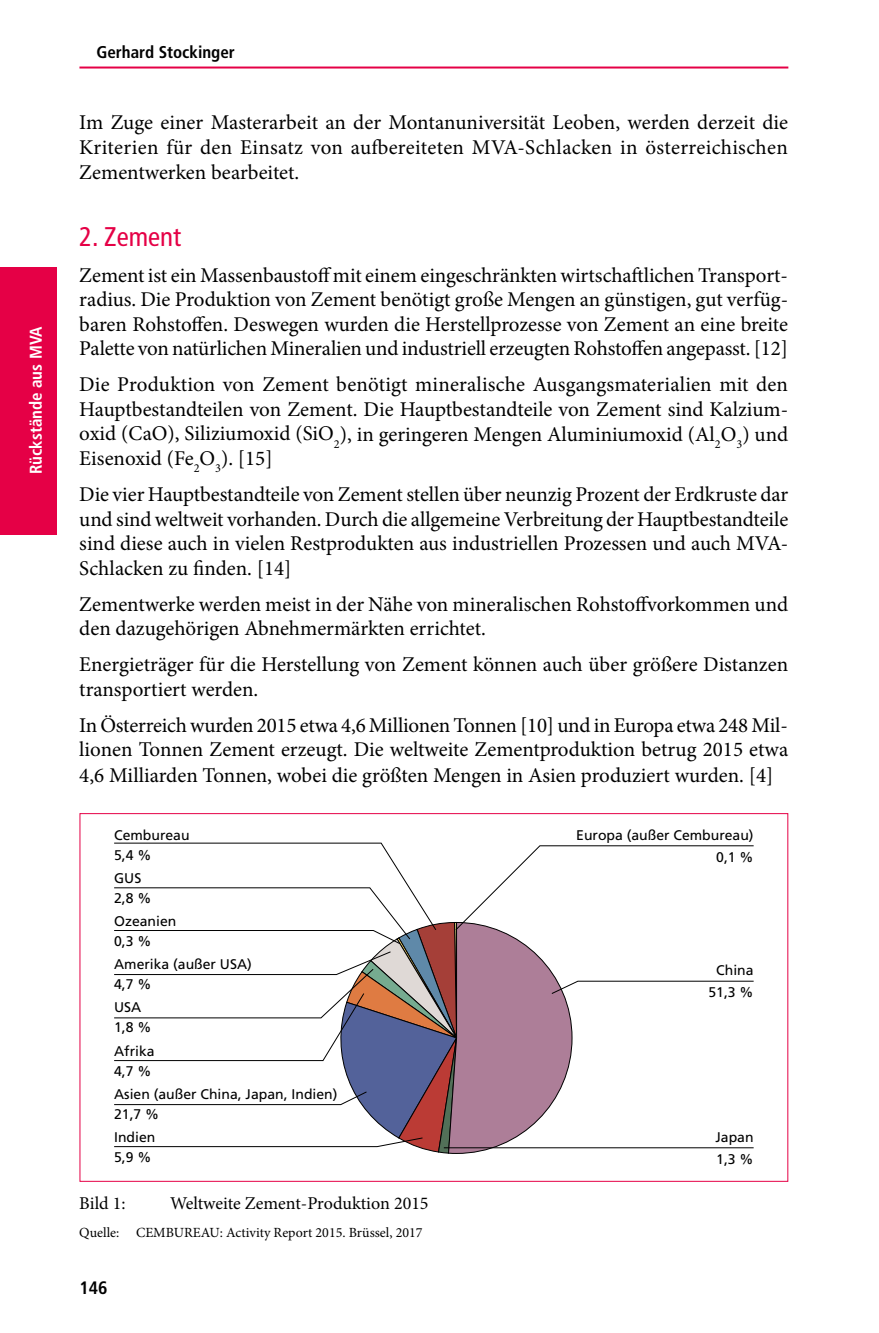
<style>
.page{position:relative;width:879px;height:1333px;background:#fff}
.page>*{position:absolute;margin:0;border:0;box-sizing:border-box;transform-origin:0 0}
.t1{font:condensed 27px "Frutiger";color:#e50046}
.t2{font:21px/24.6px "Minion Pro";color:#000;text-align:justify}
.t3{font:18px "Minion Pro";color:#000}
.t4{font:700 condensed 18px "Frutiger";color:#000}
.t5{font:700 condensed 17px "Frutiger";color:#000}
.t6{font:700 condensed 17px "Frutiger";color:#fff}
.t7{font:14px/20px "Frutiger";color:#000}
.t8{font:14px "Minion Pro";color:#000}
</style>
<div class="page">
<hr style="left:79px;top:66px;width:709px;height:2px;background:#e50046">
<div style="left:0;top:267px;width:57px;height:267px;background:#e50046"></div>
<svg style="left:114px;top:842px;width:639px;height:306px"></svg>
<p class="t6" style="left:26px;top:474px;width:150px;rotate:-90deg">Rückstände aus MVA</p>
<p class="t5" style="left:96px;top:42px;width:140px">Gerhard Stockinger</p>
<p class="t2" style="left:79px;top:109px;width:710px;line-height:25.2px">Im Zuge einer Masterarbeit an der Montanuniversität Leoben, werden derzeit die Kriterien für den Einsatz von aufbereiteten MVA-Schlacken in österreichischen Zementwerken bearbeitet.</p>
<p class="t1" style="left:79px;top:220px;width:103px">2. Zement</p>
<p class="t2" style="left:79px;top:262px;width:710px">Zement ist ein Massenbaustoff mit einem eingeschränkten wirtschaftlichen Transport&shy;radius. Die Produktion von Zement benötigt große Mengen an günstigen, gut verfüg&shy;baren Rohstoffen. Deswegen wurden die Herstellprozesse von Zement an eine breite Palette von natürlichen Mineralien und industriell erzeugten Rohstoffen angepasst. [12]</p>
<p class="t2" style="left:79px;top:372px;width:710px">Die Produktion von Zement benötigt mineralische Ausgangsmaterialien mit den Hauptbestandteilen von Zement. Die Hauptbestandteile von Zement sind Kalzium&shy;oxid (CaO), Siliziumoxid (SiO<sub>2</sub>), in geringeren Mengen Aluminiumoxid (Al<sub>2</sub>O<sub>3</sub>) und Eisenoxid (Fe<sub>2</sub>O<sub>3</sub>). [15]</p>
<p class="t2" style="left:79px;top:482px;width:710px">Die vier Hauptbestandteile von Zement stellen über neunzig Prozent der Erdkruste dar und sind weltweit vorhanden. Durch die allgemeine Verbreitung der Hauptbestandteile sind diese auch in vielen Restprodukten aus industriellen Prozessen und auch MVA-Schlacken zu finden. [14]</p>
<p class="t2" style="left:79px;top:592px;width:710px">Zementwerke werden meist in der Nähe von mineralischen Rohstoffvorkommen und den dazugehörigen Abnehmermärkten errichtet.</p>
<p class="t2" style="left:79px;top:652px;width:710px">Energieträger für die Herstellung von Zement können auch über größere Distanzen transportiert werden.</p>
<p class="t2" style="left:79px;top:712px;width:710px">In Österreich wurden 2015 etwa 4,6 Millionen Tonnen [10] und in Europa etwa 248 Mil&shy;lionen Tonnen Zement erzeugt. Die weltweite Zementproduktion betrug 2015 etwa 4,6 Milliarden Tonnen, wobei die größten Mengen in Asien produziert wurden. [4]</p>
<p class="t7" style="left:114px;top:824px;width:77px">Cembureau<br>5,4 %</p>
<p class="t7" style="left:576px;top:823px;width:179px;line-height:22px;text-align:right">Europa (außer Cembureau)<br>0,1 %</p>
<p class="t7" style="left:114px;top:868px;width:39px">GUS<br>2,8 %</p>
<p class="t7" style="left:114px;top:911px;width:64px">Ozeanien<br>0,3 %</p>
<p class="t7" style="left:114px;top:954px;width:139px">Amerika (außer USA)<br>4,7 %</p>
<p class="t7" style="left:114px;top:997px;width:39px">USA<br>1,8 %</p>
<p class="t7" style="left:114px;top:1040px;width:42px">Afrika<br>4,7 %</p>
<p class="t7" style="left:114px;top:1083px;width:225px">Asien (außer China, Japan, Indien)<br>21,7 %</p>
<p class="t7" style="left:114px;top:1126px;width:43px">Indien<br>5,9 %</p>
<p class="t3" style="left:79px;top:1190px;width:48px">Bild 1:</p>
<p class="t3" style="left:170px;top:1190px;width:260px">Weltweite Zement-Produktion 2015</p>
<p class="t8" style="left:79px;top:1222px;width:345px">Quelle: CEMBUREAU: Activity Report 2015. Brüssel, 2017</p>
<p class="t4" style="left:79px;top:1276px;width:30px">146</p>
<p class="t7" style="left:708px;top:958px;width:47px;line-height:22px;text-align:center">China<br>51,3 %</p>
<p class="t7" style="left:715px;top:1125px;width:40px;line-height:22px">Japan<br>1,3 %</p>
</div>
